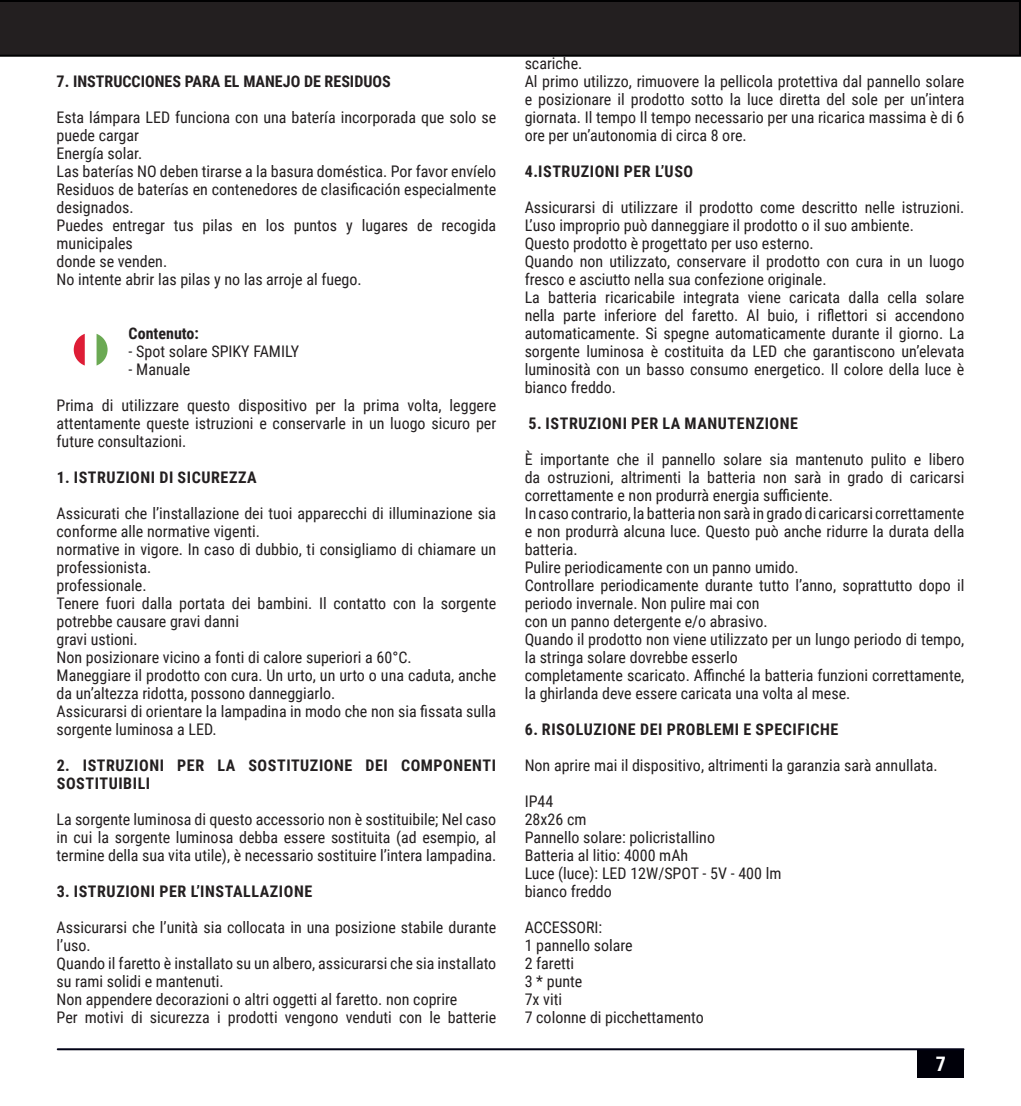
<style>
.page{position:relative;width:1021px;height:1106px;background:#fff}
.page>*{position:absolute;margin:0;border:0;box-sizing:border-box;transform-origin:0 0}
.t1{font:700 20px "Roboto Condensed";color:#fff}
.t2{font:16px/18px "Roboto Condensed";color:#231f20}
.t3{font:700 16px/18px "Roboto Condensed";letter-spacing:.035em;color:#231f20}
.t4{font:700 16px "Roboto Condensed";color:#231f20}
</style>
<div class="page">
<div style="left:917px;top:1049px;width:47px;height:28px;background:#000009"></div>
<svg style="left:74px;top:334px;width:11px;height:31px"></svg>
<svg style="left:97px;top:334px;width:11px;height:31px"></svg>
<svg style="left:0;top:0;width:1020px;height:57px;background:#211d1e"></svg>
<hr style="left:58px;top:1048px;width:905px;height:2px;background:#000115">
<p class="t4" style="left:57px;top:70px;width:336px">7. INSTRUCCIONES PARA EL MANEJO DE RESIDUOS</p>
<p class="t2" style="left:57px;top:107px;width:441px">Esta lámpara LED funciona con una batería incorporada que solo se puede cargar</p>
<p class="t2" style="left:57px;top:143px;width:87px">Energía solar.</p>
<p class="t2" style="left:57px;top:161px;width:441px">Las baterías NO deben tirarse a la basura doméstica. Por favor envíelo</p>
<p class="t2" style="left:57px;top:179px;width:441px">Residuos de baterías en contenedores de clasificación especialmente designados.</p>
<p class="t2" style="left:57px;top:215px;width:441px">Puedes entregar tus pilas en los puntos y lugares de recogida municipales</p>
<p class="t2" style="left:57px;top:251px;width:112px">donde se venden.</p>
<p class="t2" style="left:57px;top:269px;width:307px">No intente abrir las pilas y no las arroje al fuego.</p>
<p class="t4" style="left:129px;top:322px;width:72px">Contenuto:</p>
<p class="t2" style="left:129px;top:341px;width:172px">- Spot solare SPIKY FAMILY</p>
<p class="t2" style="left:129px;top:359px;width:63px">- Manuale</p>
<p class="t2" style="left:57px;top:395px;width:441px;text-align:justify">Prima di utilizzare questo dispositivo per la prima volta, leggere attentamente queste istruzioni e conservarle in un luogo sicuro per future consultazioni.</p>
<p class="t3" style="left:57px;top:467px;width:201px">1. ISTRUZIONI DI SICUREZZA</p>
<p class="t2" style="left:57px;top:503px;width:441px">Assicurati che l’installazione dei tuoi apparecchi di illuminazione sia conforme alle normative vigenti.</p>
<p class="t2" style="left:57px;top:539px;width:441px">normative in vigore. In caso di dubbio, ti consigliamo di chiamare un professionista.</p>
<p class="t2" style="left:57px;top:575px;width:92px">professionale.</p>
<p class="t2" style="left:57px;top:593px;width:441px">Tenere fuori dalla portata dei bambini. Il contatto con la sorgente potrebbe causare gravi danni</p>
<p class="t2" style="left:57px;top:629px;width:83px">gravi ustioni.</p>
<p class="t2" style="left:57px;top:647px;width:356px">Non posizionare vicino a fonti di calore superiori a 60°C.</p>
<p class="t2" style="left:57px;top:665px;width:441px">Maneggiare il prodotto con cura. Un urto, un urto o una caduta, anche da un’altezza ridotta, possono danneggiarlo.</p>
<p class="t2" style="left:57px;top:701px;width:441px">Assicurarsi di orientare la lampadina in modo che non sia fissata sulla sorgente luminosa a LED.</p>
<p class="t3" style="left:57px;top:755px;width:440px">2. ISTRUZIONI PER LA SOSTITUZIONE DEI COMPONENTI<br>SOSTITUIBILI</p>
<p class="t2" style="left:57px;top:809px;width:441px;text-align:justify">La sorgente luminosa di questo accessorio non è sostituibile; Nel caso in cui la sorgente luminosa debba essere sostituita (ad esempio, al termine della sua vita utile), è necessario sostituire l’intera lampadina.</p>
<p class="t3" style="left:57px;top:881px;width:257px">3. ISTRUZIONI PER L’INSTALLAZIONE</p>
<p class="t2" style="left:57px;top:917px;width:441px">Assicurarsi che l’unità sia collocata in una posizione stabile durante l’uso.</p>
<p class="t2" style="left:57px;top:953px;width:441px">Quando il faretto è installato su un albero, assicurarsi che sia installato su rami solidi e mantenuti.</p>
<p class="t2" style="left:57px;top:989px;width:402px">Non appendere decorazioni o altri oggetti al faretto. non coprire</p>
<p class="t2" style="left:57px;top:1007px;width:441px">Per motivi di sicurezza i prodotti vengono venduti con le batterie</p>
<p class="t2" style="left:524px;top:53px;width:59px">scariche.</p>
<p class="t2" style="left:524px;top:71px;width:441px;text-align:justify">Al primo utilizzo, rimuovere la pellicola protettiva dal pannello solare e posizionare il prodotto sotto la luce diretta del sole per un’intera giornata. Il tempo Il tempo necessario per una ricarica massima è di 6 ore per un’autonomia di circa 8 ore.</p>
<p class="t3" style="left:525px;top:161px;width:170px">4.ISTRUZIONI PER L’USO</p>
<p class="t2" style="left:524px;top:197px;width:441px">Assicurarsi di utilizzare il prodotto come descritto nelle istruzioni.<br>L’uso improprio può danneggiare il prodotto o il suo ambiente.</p>
<p class="t2" style="left:524px;top:233px;width:290px">Questo prodotto è progettato per uso esterno.</p>
<p class="t2" style="left:524px;top:251px;width:441px">Quando non utilizzato, conservare il prodotto con cura in un luogo fresco e asciutto nella sua confezione originale.</p>
<p class="t2" style="left:524px;top:287px;width:441px;text-align:justify">La batteria ricaricabile integrata viene caricata dalla cella solare nella parte inferiore del faretto. Al buio, i riflettori si accendono automaticamente. Si spegne automaticamente durante il giorno. La sorgente luminosa è costituita da LED che garantiscono un’elevata luminosità con un basso consumo energetico. Il colore della luce è bianco freddo.</p>
<p class="t3" style="left:528px;top:413px;width:271px">5. ISTRUZIONI PER LA MANUTENZIONE</p>
<p class="t2" style="left:524px;top:449px;width:441px;text-align:justify">È importante che il pannello solare sia mantenuto pulito e libero da ostruzioni, altrimenti la batteria non sarà in grado di caricarsi correttamente e non produrrà energia sufficiente.</p>
<p class="t2" style="left:524px;top:503px;width:441px;text-align:justify">In caso contrario, la batteria non sarà in grado di caricarsi correttamente e non produrrà alcuna luce. Questo può anche ridurre la durata della batteria.</p>
<p class="t2" style="left:524px;top:557px;width:275px">Pulire periodicamente con un panno umido.</p>
<p class="t2" style="left:524px;top:575px;width:441px">Controllare periodicamente durante tutto l’anno, soprattutto dopo il periodo invernale. Non pulire mai con</p>
<p class="t2" style="left:524px;top:611px;width:244px">con un panno detergente e/o abrasivo.</p>
<p class="t2" style="left:524px;top:629px;width:441px">Quando il prodotto non viene utilizzato per un lungo periodo di tempo, la stringa solare dovrebbe esserlo</p>
<p class="t2" style="left:524px;top:665px;width:441px">completamente scaricato. Affinché la batteria funzioni correttamente, la ghirlanda deve essere caricata una volta al mese.</p>
<p class="t3" style="left:525px;top:719px;width:315px">6. RISOLUZIONE DEI PROBLEMI E SPECIFICHE</p>
<p class="t2" style="left:524px;top:755px;width:414px">Non aprire mai il dispositivo, altrimenti la garanzia sarà annullata.</p>
<p class="t2" style="left:524px;top:791px;width:30px">IP44</p>
<p class="t2" style="left:524px;top:809px;width:63px">28x26 cm</p>
<p class="t2" style="left:524px;top:827px;width:192px">Pannello solare: policristallino</p>
<p class="t2" style="left:524px;top:845px;width:165px">Batteria al litio: 4000 mAh</p>
<p class="t2" style="left:524px;top:863px;width:258px">Luce (luce): LED 12W/SPOT - 5V - 400 lm</p>
<p class="t2" style="left:524px;top:881px;width:89px">bianco freddo</p>
<p class="t2" style="left:524px;top:917px;width:79px">ACCESSORI:</p>
<p class="t2" style="left:524px;top:935px;width:109px">1 pannello solare</p>
<p class="t2" style="left:524px;top:953px;width:51px">2 faretti</p>
<p class="t2" style="left:524px;top:971px;width:59px">3 * punte</p>
<p class="t2" style="left:524px;top:989px;width:39px">7x viti</p>
<p class="t2" style="left:524px;top:1007px;width:181px">7 colonne di picchettamento</p>
<p class="t1" style="left:935px;top:1049px;width:12px">7</p>
</div>
